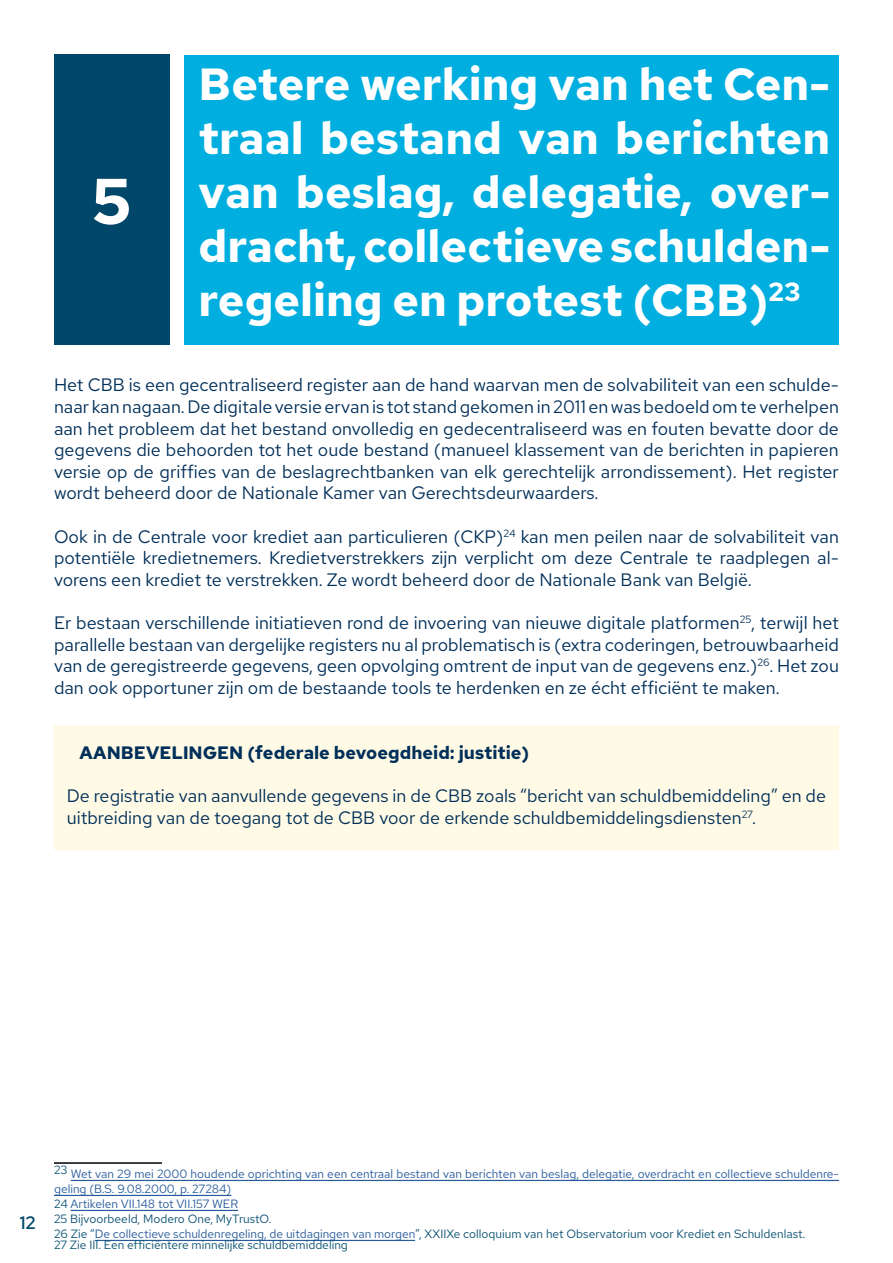
<style>
.page{position:relative;width:893px;height:1263px;background:#fff}
.page>*{position:absolute;margin:0;border:0;box-sizing:border-box;transform-origin:0 0}
.t1{font:700 64.5px "Red Hat Text";color:#fff}
.t2{font:700 45px/54px "Red Hat Text";color:#fff;text-align:justify}
.t3{font:18px/21.6px "Red Hat Text";color:#002f59;text-align:justify}
.t4{font:700 18px "Red Hat Text";color:#002f59}
.t5{font:500 18px "Red Hat Text";color:#014769}
.t6{font:12px/15px "Red Hat Text";color:#275b9b}
.t7{font:12px "Red Hat Text";color:#0a5173}
.s1{color:#0a5173}
</style>
<div class="page">
<div style="left:185px;top:55px;width:654px;height:290px;background:#00aedf"></div>
<div style="left:54px;top:725px;width:785px;height:124px;background:#fffae6"></div>
<hr style="left:54px;top:1162px;width:108px;height:2px;background:#000">
<hr style="left:71px;top:1180px;width:768px;height:1px;background:#275b9b">
<hr style="left:54px;top:1195px;width:177px;height:1px;background:#275b9b">
<hr style="left:71px;top:1210px;width:167px;height:1px;background:#275b9b">
<hr style="left:95px;top:1240px;width:320px;height:1px;background:#275b9b">
<div style="left:54px;top:55px;width:115px;height:290px;background:#014769"></div>
<h1 class="t1" style="left:92px;top:158px;width:41px">5</h1>
<h2 class="t2" style="left:199px;top:57px;width:633px">Betere werking van het Cen&shy;traal bestand van berichten van beslag, delegatie, over&shy;dracht, collectieve schulden&shy;regeling en protest (CBB)<sup>23</sup></h2>
<p class="t3" style="left:54px;top:374px;width:786px">Het CBB is een gecentraliseerd register aan de hand waarvan men de solvabiliteit van een schulde&shy;naar kan nagaan. De digitale versie ervan is tot stand gekomen in 2011 en was bedoeld om te verhelpen aan het probleem dat het bestand onvolledig en gedecentraliseerd was en fouten bevatte door de gegevens die behoorden tot het oude bestand (manueel klassement van de berichten in papieren versie op de griffies van de beslagrechtbanken van elk gerechtelijk arrondissement). Het register wordt beheerd door de Nationale Kamer van Gerechtsdeurwaarders.</p>
<p class="t3" style="left:54px;top:525px;width:786px">Ook in de Centrale voor krediet aan particulieren (CKP)<sup>24</sup> kan men peilen naar de solvabiliteit van potentiële kredietnemers. Kredietverstrekkers zijn verplicht om deze Centrale te raadplegen al&shy;vorens een krediet te verstrekken. Ze wordt beheerd door de Nationale Bank van België.</p>
<p class="t3" style="left:54px;top:612px;width:786px">Er bestaan verschillende initiatieven rond de invoering van nieuwe digitale platformen<sup>25</sup>, terwijl het parallelle bestaan van dergelijke registers nu al problematisch is (extra coderingen, betrouwbaarheid van de geregistreerde gegevens, geen opvolging omtrent de input van de gegevens enz.)<sup>26</sup>. Het zou dan ook opportuner zijn om de bestaande tools te herdenken en ze écht efficiënt te maken.</p>
<p class="t4" style="left:80px;top:740px;width:451px">AANBEVELINGEN (federale bevoegdheid: justitie)</p>
<p class="t3" style="left:67px;top:784px;width:761px">De registratie van aanvullende gegevens in de CBB zoals “bericht van schuldbemiddeling” en de uitbreiding van de toegang tot de CBB voor de erkende schuldbemiddelingsdiensten<sup>27</sup>.</p>
<p class="t5" style="left:19px;top:1210px;width:18px">12</p>
<p class="t6" style="left:54px;top:1166px;width:786px"><sup>23</sup> Wet van 29 mei 2000 houdende oprichting van een centraal bestand van berichten van beslag, delegatie, overdracht en collectieve schuldenre&shy;geling (B.S. 9.08.2000, p. 27284)<br><span class="s1">24</span> Artikelen VII.148 tot VII.157 WER<br><span class="s1">25 Bijvoorbeeld, Modero One, MyTrustO.<br>26 Zie “</span>De collectieve schuldenregeling, de uitdagingen van morgen<span class="s1">”, XXIIXe colloquium van het Observatorium voor Krediet en Schuldenlast.</span></p>
<p class="t7" style="left:54px;top:1236px;width:295px">27 Zie III. Een efficiëntere minnelijke schuldbemiddeling</p>
</div>
